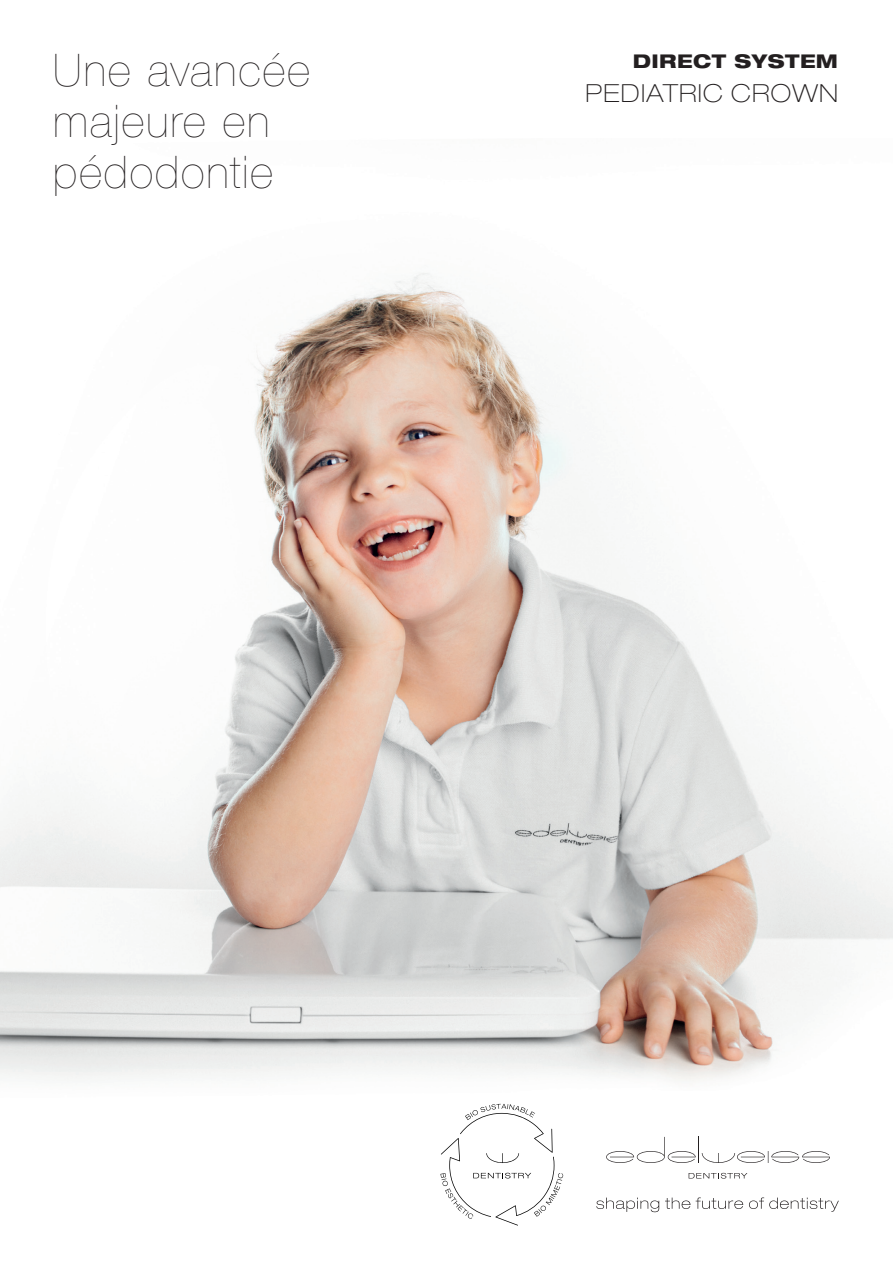
<style>
.page{position:relative;width:893px;height:1263px;background:#fff}
.page>*{position:absolute;margin:0;border:0;box-sizing:border-box;transform-origin:0 0}
.t1{font:200 45px/51px "Helvetica Neue LT Pro";letter-spacing:.045em;color:#231f20}
.t2{font:100 expanded 24.9px/32px "Helvetica Neue";letter-spacing:.05em;color:#231f20;text-align:right}
.t3{font:800 expanded 18.9px "Helvetica Neue";letter-spacing:.025em;color:#231f20}
</style>
<div class="page">
<img style="left:0;top:273px;width:893px;height:953px">
<svg style="left:440px;top:1104px;width:123px;height:121px"></svg>
<svg style="left:689px;top:1173px;width:58px;height:5px"></svg>
<svg style="left:606px;top:1137px;width:224px;height:26px"></svg>
<svg style="left:596px;top:1197px;width:63px;height:15px"></svg>
<svg style="left:665px;top:1197px;width:25px;height:12px"></svg>
<svg style="left:696px;top:1197px;width:47px;height:12px"></svg>
<svg style="left:749px;top:1197px;width:90px;height:14px"></svg>
<h1 class="t1" style="left:53px;top:44px;width:258px">Une avancée majeure en pédodontie</h1>
<p class="t2" style="left:586px;top:45px;width:254px">POST &amp; CORE<br>PEDIATRIC CROWN</p>
<p class="t3" style="left:633px;top:49px;width:207px">DIRECT SYSTEM</p>
<p class="t2" style="left:730px;top:91px;width:109px">VENEER</p>
</div>
